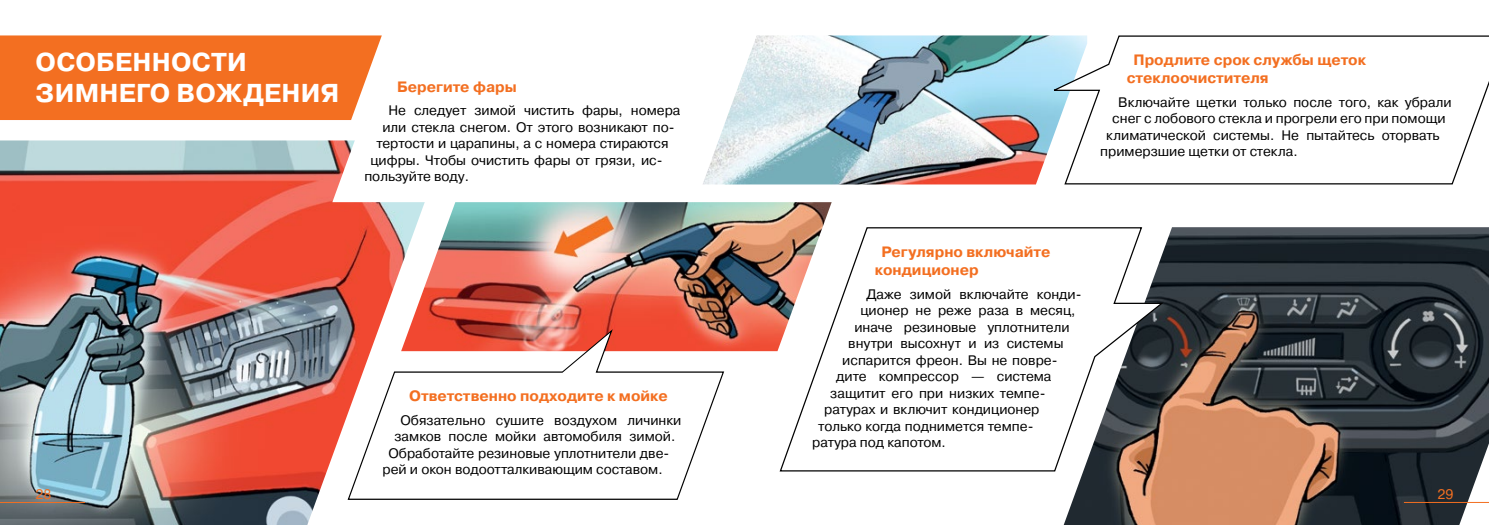
<style>
.page{position:relative;width:1489px;height:525px;background:#fff}
.page>*{position:absolute;margin:0;border:0;box-sizing:border-box;transform-origin:0 0}
.t1{font:700 25.88px/31px "LADA Pragmatica";letter-spacing:.01em;color:#fff}
.t2{font:700 15px/18px "LADA Pragmatica";color:#f36f21}
.t3{font:13.75px "LADA Pragmatica";color:#000}
.t4{font:13.75px "LADA Pragmatica";color:#f36f21}
</style>
<div class="page">
<img style="left:744px;top:35px;width:304px;height:149px">
<svg style="left:1048px;top:35px;width:440px;height:150px"></svg>
<img style="left:0;top:140px;width:401px;height:384px">
<svg style="left:332px;top:71px;width:412px;height:131px"></svg>
<img style="left:1064px;top:227px;width:424px;height:297px">
<svg style="left:779px;top:227px;width:386px;height:245px"></svg>
<img style="left:401px;top:202px;width:430px;height:149px">
<svg style="left:346px;top:327px;width:395px;height:173px"></svg>
<div style="left:0;top:35px;width:382px;height:85px;background:#f36f21"></div>
<hr style="left:1403px;top:502px;width:85px;height:1px;background:#f36f21">
<hr style="left:0;top:502px;width:85px;height:1px;background:#f36f21">
<h1 class="t1" style="left:36px;top:47px;width:305px">ОСОБЕННОСТИ<br>ЗИМНЕГО ВОЖДЕНИЯ</h1>
<p class="t2" style="left:397px;top:78px;width:121px">Берегите фары</p>
<p class="t3" style="left:388px;top:102px;width:293px">Не следует зимой чистить фары, номера</p>
<p class="t3" style="left:382px;top:119px;width:294px">или стекла снегом. От этого возникают по-</p>
<p class="t3" style="left:376px;top:135px;width:294px">тертости и царапины, а с номера стираются</p>
<p class="t3" style="left:370px;top:152px;width:294px">цифры. Чтобы очистить фары от грязи, ис-</p>
<p class="t3" style="left:364px;top:168px;width:106px">пользуйте воду.</p>
<p class="t2" style="left:409px;top:387px;width:260px">Ответственно подходите к мойке</p>
<p class="t3" style="left:400px;top:411px;width:282px">Обязательно сушите воздухом личинки</p>
<p class="t3" style="left:394px;top:428px;width:282px">замков после мойки автомобиля зимой.</p>
<p class="t3" style="left:388px;top:444px;width:282px">Обработайте резиновые уплотнители две-</p>
<p class="t3" style="left:382px;top:461px;width:281px">рей и окон водоотталкивающим составом.</p>
<p class="t2" style="left:1126px;top:51px;width:240px;text-indent:7px">Продлите срок службы щеток стеклоочистителя</p>
<p class="t3" style="left:1118px;top:94px;width:335px">Включайте щетки только после того, как убрали</p>
<p class="t3" style="left:1112px;top:110px;width:335px">снег с лобового стекла и прогрели его при помощи</p>
<p class="t3" style="left:1106px;top:127px;width:335px">климатической системы. Не пытайтесь оторвать</p>
<p class="t3" style="left:1100px;top:143px;width:199px">примерзшие щетки от стекла.</p>
<p class="t2" style="left:874px;top:243px;width:177px;text-indent:7px">Регулярно включайте кондиционер</p>
<p class="t3" style="left:866px;top:285px;width:217px">Даже зимой включайте конди-</p>
<p class="t3" style="left:860px;top:302px;width:217px">ционер не реже раза в месяц,</p>
<p class="t3" style="left:854px;top:318px;width:217px">иначе резиновые уплотнители</p>
<p class="t3" style="left:848px;top:335px;width:217px">внутри высохнут и из системы</p>
<p class="t3" style="left:842px;top:351px;width:217px">испарится фреон. Вы не повре-</p>
<p class="t3" style="left:836px;top:368px;width:217px">дите компрессор — система</p>
<p class="t3" style="left:830px;top:384px;width:217px">защитит его при низких темпе-</p>
<p class="t3" style="left:824px;top:401px;width:217px">ратурах и включит кондиционер</p>
<p class="t3" style="left:818px;top:417px;width:217px">только когда поднимется темпе-</p>
<p class="t3" style="left:812px;top:434px;width:135px">ратура под капотом.</p>
<p class="t4" style="left:35px;top:485px;width:17px">28</p>
<p class="t4" style="left:1437px;top:485px;width:17px">29</p>
</div>
